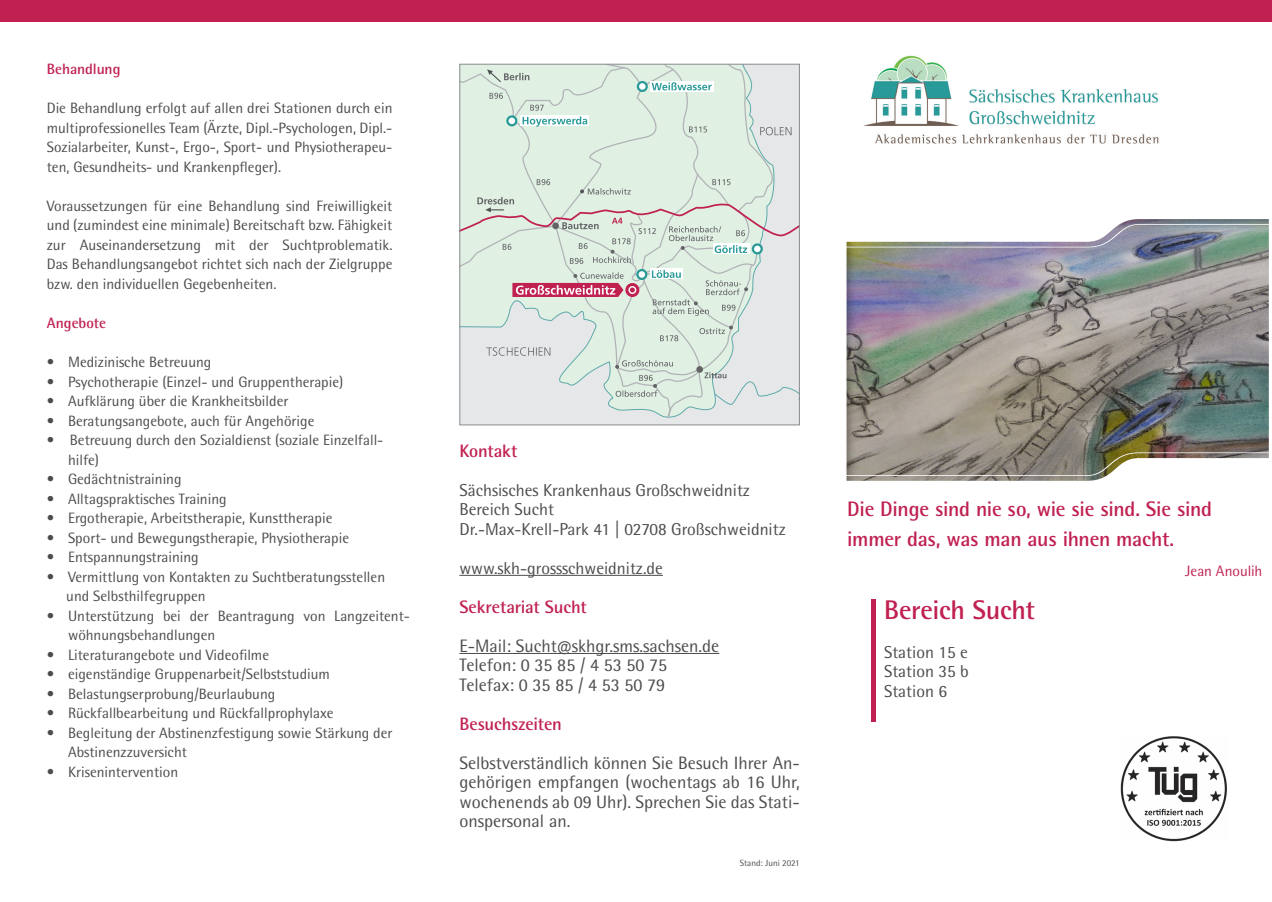
<style>
.page{position:relative;width:1272px;height:902px;background:#fff}
.page>*{position:absolute;margin:0;border:0;box-sizing:border-box;transform-origin:0 0}
.Titel_Unterzeile{font:700 27px "Rotis Semi Sans Std";letter-spacing:-.01em;color:#c02151}
.Titel_Unterzeile-2{font:700 21px "Rotis Semi Sans Std";letter-spacing:-.015em;color:#c02151}
.Fließtext{font:18px/19.5px "Rotis Semi Sans Std";color:#4b4c4d;text-align:justify}
.Zwischenüberschrift{font:700 18px "Rotis Semi Sans Std";letter-spacing:-.01em;color:#c02151}
.Fließtext-2{font:700 18px "Rotis Semi Sans Std";letter-spacing:-.005em;color:#c02151}
.Fließtext-3{font:17.25px "Rotis Semi Sans Std";color:#4b4c4d}
.Fließtext-4{font:15px/19.5px "Rotis Semi Sans Std";color:#4b4c4d;text-align:justify}
.Fließtext-5{font:700 15px "Rotis Semi Sans Std";color:#c02151}
.Titel_Unterzeile-3{font:15px "Rotis Semi Sans Std";color:#c02151}
.Fließtext-6{font:9px "Rotis Semi Sans Std";color:#4b4c4d}
</style>
<div class="page">
<div style="left:0;top:0;width:1271px;height:21px;background:#c02151"></div>
<hr style="left:459px;top:575px;width:204px;height:1px;background:#4b4c4d">
<hr style="left:459px;top:653px;width:260px;height:1px;background:#4b4c4d">
<img style="left:863px;top:55px;width:296px;height:89px">
<img style="left:1120px;top:736px;width:107px;height:105px">
<svg style="left:460px;top:64px;width:339px;height:354px;background:#dbe5de"></svg>
<hr style="left:871px;top:598px;width:4px;height:123px;background:#c02151">
<div style="left:846px;top:219px;width:422px;height:261px;background:#231f20;opacity:.4"></div>
<p class="Fließtext-5" style="left:47px;top:60px;width:75px">Behandlung</p>
<p class="Fließtext-4" style="left:47px;top:99px;width:347px">Die Behandlung erfolgt auf allen drei Stationen durch ein multiprofessionelles Team (Ärzte, Dipl.-Psychologen, Dipl.- Sozialarbeiter, Kunst-, Ergo-, Sport- und Physiotherapeu&shy;ten, Gesundheits- und Krankenpfleger).</p>
<p class="Fließtext-4" style="left:47px;top:196px;width:347px">Voraussetzungen für eine Behandlung sind Freiwilligkeit und (zumindest eine minimale) Bereitschaft bzw. Fähigkeit zur Auseinandersetzung mit der Suchtproblematik.</p>
<p class="Fließtext-4" style="left:47px;top:255px;width:347px">Das Behandlungsangebot richtet sich nach der Zielgruppe bzw. den individuellen Gegebenheiten.</p>
<p class="Fließtext-5" style="left:47px;top:313px;width:61px">Angebote</p>
<p class="Fließtext-4" style="left:47px;top:352px;width:166px">• Medizinische Betreuung</p>
<p class="Fließtext-4" style="left:47px;top:372px;width:298px">• Psychotherapie (Einzel- und Gruppentherapie)</p>
<p class="Fließtext-4" style="left:47px;top:391px;width:243px">• Aufklärung über die Krankheitsbilder</p>
<p class="Fließtext-4" style="left:47px;top:411px;width:269px">• Beratungsangebote, auch für Angehörige</p>
<p class="Fließtext-4" style="left:47px;top:430px;width:338px">• Betreuung durch den Sozialdienst (soziale Einzelfall-</p>
<p class="Fließtext-4" style="left:68px;top:450px;width:33px">hilfe)</p>
<p class="Fließtext-4" style="left:47px;top:469px;width:136px">• Gedächtnistraining</p>
<p class="Fließtext-4" style="left:47px;top:489px;width:181px">• Alltagspraktisches Training</p>
<p class="Fließtext-4" style="left:47px;top:508px;width:287px">• Ergotherapie, Arbeitstherapie, Kunsttherapie</p>
<p class="Fließtext-4" style="left:47px;top:528px;width:304px">• Sport- und Bewegungstherapie, Physiotherapie</p>
<p class="Fließtext-4" style="left:47px;top:547px;width:153px">• Entspannungstraining</p>
<p class="Fließtext-4" style="left:47px;top:567px;width:340px">• Vermittlung von Kontakten zu Suchtberatungsstellen</p>
<p class="Fließtext-4" style="left:66px;top:586px;width:141px">und Selbsthilfegruppen</p>
<p class="Fließtext-4" style="left:68px;top:606px;width:343px;text-indent:-21px">• Unterstützung bei der Beantragung von Langzeitent&shy;wöhnungsbehandlungen</p>
<p class="Fließtext-4" style="left:47px;top:645px;width:224px">• Literaturangebote und Videofilme</p>
<p class="Fließtext-4" style="left:47px;top:664px;width:285px">• eigenständige Gruppenarbeit/Selbststudium</p>
<p class="Fließtext-4" style="left:47px;top:684px;width:230px">• Belastungserprobung/Beurlaubung</p>
<p class="Fließtext-4" style="left:47px;top:703px;width:288px">• Rückfallbearbeitung und Rückfallprophylaxe</p>
<p class="Fließtext-4" style="left:47px;top:723px;width:347px">• Begleitung der Abstinenzfestigung sowie Stärkung der</p>
<p class="Fließtext-4" style="left:68px;top:742px;width:120px">Abstinenzzuversicht</p>
<p class="Fließtext-4" style="left:47px;top:762px;width:133px">• Krisenintervention</p>
<p class="Zwischenüberschrift" style="left:459px;top:439px;width:59px">Kontakt</p>
<p class="Fließtext-3" style="left:459px;top:479px;width:292px">Sächsisches Krankenhaus Großschweidnitz</p>
<p class="Fließtext-3" style="left:459px;top:499px;width:96px">Bereich Sucht</p>
<p class="Fließtext-3" style="left:459px;top:518px;width:328px">Dr.-Max-Krell-Park 41 | 02708 Großschweidnitz</p>
<p class="Fließtext-3" style="left:459px;top:557px;width:205px">www.skh-grossschweidnitz.de</p>
<p class="Fließtext-2" style="left:459px;top:595px;width:129px">Sekretariat Sucht</p>
<p class="Fließtext" style="left:459px;top:636px;width:261px">E-Mail: Sucht@skhgr.sms.sachsen.de</p>
<p class="Fließtext" style="left:459px;top:655px;width:209px">Telefon: 0 35 85 / 4 53 50 75</p>
<p class="Fließtext" style="left:459px;top:675px;width:207px">Telefax: 0 35 85 / 4 53 50 79</p>
<p class="Zwischenüberschrift" style="left:459px;top:712px;width:104px">Besuchszeiten</p>
<p class="Fließtext" style="left:459px;top:753px;width:342px">Selbstverständlich können Sie Besuch Ihrer An&shy;gehörigen empfangen (wochentags ab 16 Uhr, wochenends ab 09 Uhr). Sprechen Sie das Stati&shy;onspersonal an.</p>
<p class="Fließtext-6" style="left:739px;top:857px;width:62px">Stand: Juni 2021</p>
<p class="Titel_Unterzeile-2" style="left:847px;top:495px;width:366px">Die Dinge sind nie so, wie sie sind. Sie sind</p>
<p class="Titel_Unterzeile-2" style="left:847px;top:525px;width:328px">immer das, was man aus ihnen macht.</p>
<p class="Titel_Unterzeile-3" style="left:1185px;top:561px;width:79px">Jean Anoulih</p>
<p class="Titel_Unterzeile" style="left:884px;top:593px;width:152px">Bereich Sucht</p>
<p class="Fließtext-3" style="left:884px;top:641px;width:85px">Station 15 e</p>
<p class="Fließtext-3" style="left:884px;top:661px;width:86px">Station 35 b</p>
<p class="Fließtext-3" style="left:884px;top:680px;width:65px">Station 6</p>
</div>
